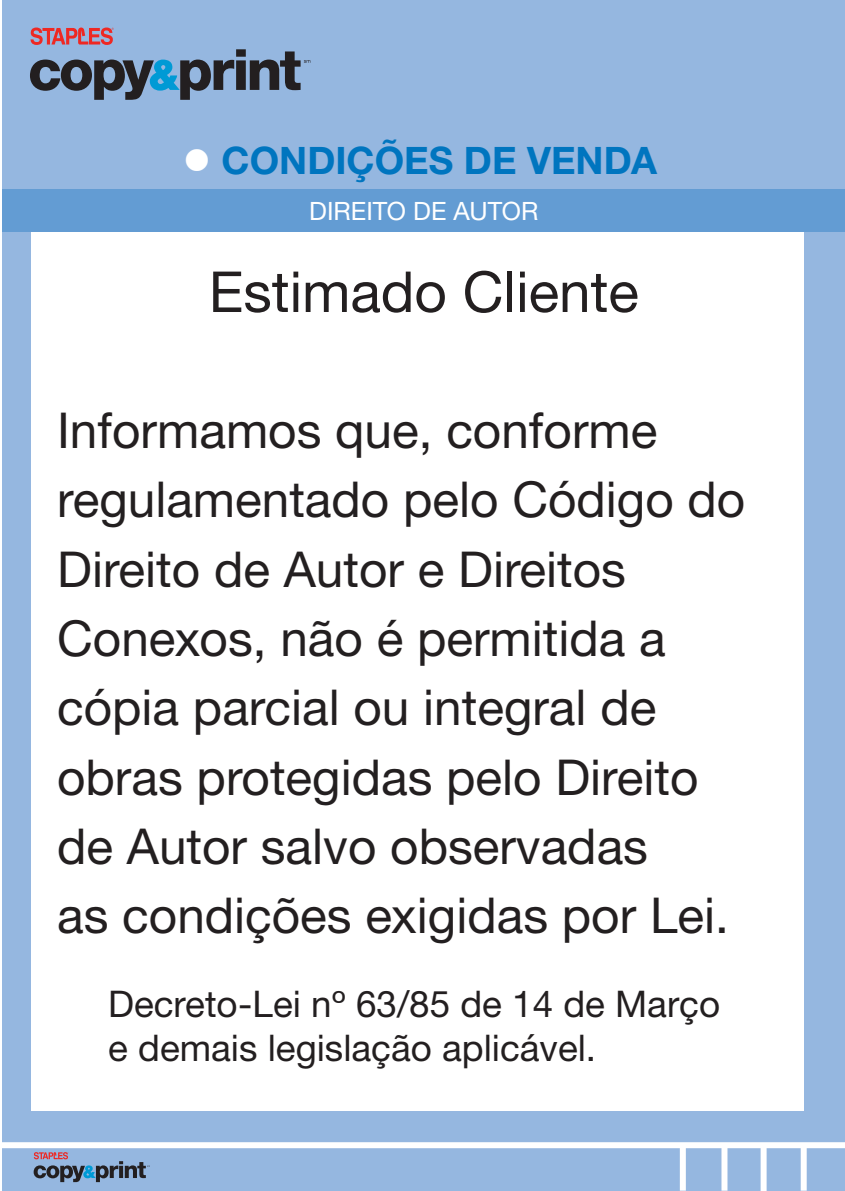
<style>
.page{position:relative;width:845px;height:1191px;background:#fff}
.page>*{position:absolute;margin:0;border:0;box-sizing:border-box;transform-origin:0 0}
.t1{font:56.6px "Helvetica Neue";color:#231f20}
.t2{font:49.4px/69.2px "Helvetica Neue";color:#231f20}
.t3{font:700 37.8px "Helvetica Neue";color:#0075bf}
.t4{font:36.8px/43.8px "Helvetica Neue";color:#231f20}
.t5{font:25.2px "Helvetica Neue";color:#fff}
</style>
<div class="page">
<div style="left:2px;top:0;width:842px;height:1191px;background:#95b7e0"></div>
<div style="left:32px;top:210px;width:771px;height:900px;background:#fff"></div>
<div style="left:2px;top:189px;width:842px;height:42px;background:#639cd3"></div>
<div style="left:0;top:1142px;width:844px;height:6px;background:#fff"></div>
<div style="left:679px;top:1146px;width:6px;height:44px;background:#fff"></div>
<div style="left:721px;top:1146px;width:6px;height:44px;background:#fff"></div>
<div style="left:760px;top:1146px;width:6px;height:45px;background:#fff"></div>
<div style="left:800px;top:1146px;width:6px;height:44px;background:#fff"></div>
<svg style="left:34px;top:1152px;width:116px;height:30px"></svg>
<svg style="left:30px;top:28px;width:280px;height:72px"></svg>
<p class="t3" style="left:221px;top:137px;width:437px">CONDIÇÕES DE VENDA</p>
<p class="t5" style="left:309px;top:196px;width:230px">DIREITO DE AUTOR</p>
<p class="t1" style="left:209px;top:258px;width:431px">Estimado Cliente</p>
<p class="t2" style="left:57px;top:395px;width:689px">Informamos que, conforme regulamentado pelo Código do<br>Direito de Autor e Direitos<br>Conexos, não é permitida a cópia parcial ou integral de obras protegidas pelo Direito de Autor salvo observadas<br>as condições exigidas por Lei.</p>
<p class="t4" style="left:108px;top:981px;width:613px">Decreto-Lei nº 63/85 de 14 de Março e demais legislação aplicável.</p>
</div>
